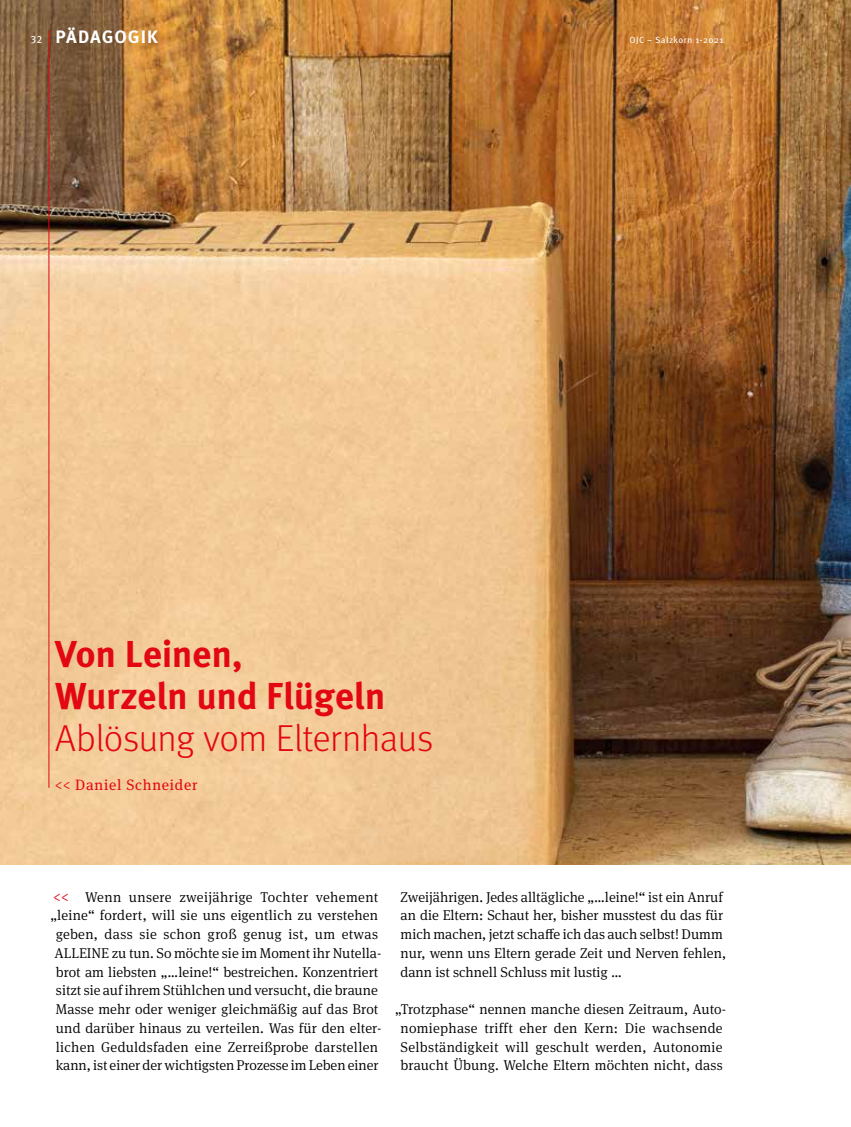
<style>
.page{position:relative;width:851px;height:1127px;background:#fff}
.page>*{position:absolute;margin:0;border:0;box-sizing:border-box;transform-origin:0 0}
.t1{font:700 37.5px/42px "Meta Pro";letter-spacing:-.01em;color:#e30613}
.t2{font:300 37.5px "Meta Pro";letter-spacing:-.015em;color:#e30613}
.t3{font:700 18px "Meta Pro";letter-spacing:.055em;color:#fff}
.t4{font:15px "Meta Serif Pro";letter-spacing:.05em;color:#e30613}
.t5{font:300 14.25px/18.8px "Meta Serif Pro";color:#000;text-align:center}
.t6{font:9px "Meta Pro";letter-spacing:.05em;color:#fff}
.s1{font-weight:400;font-size:10.5px}
.s2{font-weight:400;font-size:15px;color:#e30613}
</style>
<div class="page">
<img style="left:0;top:0;width:850px;height:864px">
<hr style="left:49px;top:30px;width:1px;height:758px;background:#e30613">
<p class="t3" style="left:31px;top:22px;width:129px"><span class="s1">32</span> PÄDAGOGIK</p>
<p class="t6" style="left:629px;top:33px;width:95px">OJC – Salzkorn 1-2021</p>
<h1 class="t1" style="left:55px;top:631px;width:331px">Von Leinen,<br>Wurzeln und Flügeln</h1>
<h1 class="t2" style="left:55px;top:711px;width:379px">Ablösung vom Elternhaus</h1>
<p class="t4" style="left:55px;top:774px;width:144px">&lt;&lt; Daniel Schneider</p>
<p class="t5" style="left:50px;top:886px;width:331px"><span class="s2">&lt;&lt;</span> Wenn unsere zweijährige Tochter vehement „leine“ fordert, will sie uns eigentlich zu verstehen geben, dass sie schon groß genug ist, um etwas ALLEINE zu tun. So möchte sie im Moment ihr Nutella&shy;brot am liebsten „…leine!“ bestreichen. Konzentriert sitzt sie auf ihrem Stühlchen und versucht, die braune Masse mehr oder weniger gleichmäßig auf das Brot und darüber hinaus zu verteilen. Was für den elter&shy;lichen Geduldsfaden eine Zerreißprobe darstellen kann, ist einer der wichtigsten Prozesse im Leben einer</p>
<p class="t5" style="left:400px;top:886px;width:327px;text-align:left">Zweijährigen. Jedes alltägliche „…leine!“ ist ein Anruf an die Eltern: Schaut her, bisher musstest du das für mich machen, jetzt schaffe ich das auch selbst! Dumm nur, wenn uns Eltern gerade Zeit und Nerven fehlen, dann ist schnell Schluss mit lustig …</p>
<p class="t5" style="left:395px;top:999px;width:331px">„Trotzphase“ nennen manche diesen Zeitraum, Auto&shy;nomiephase trifft eher den Kern: Die wachsende Selbständigkeit will geschult werden, Autonomie braucht Übung. Welche Eltern möchten nicht, dass</p>
</div>
